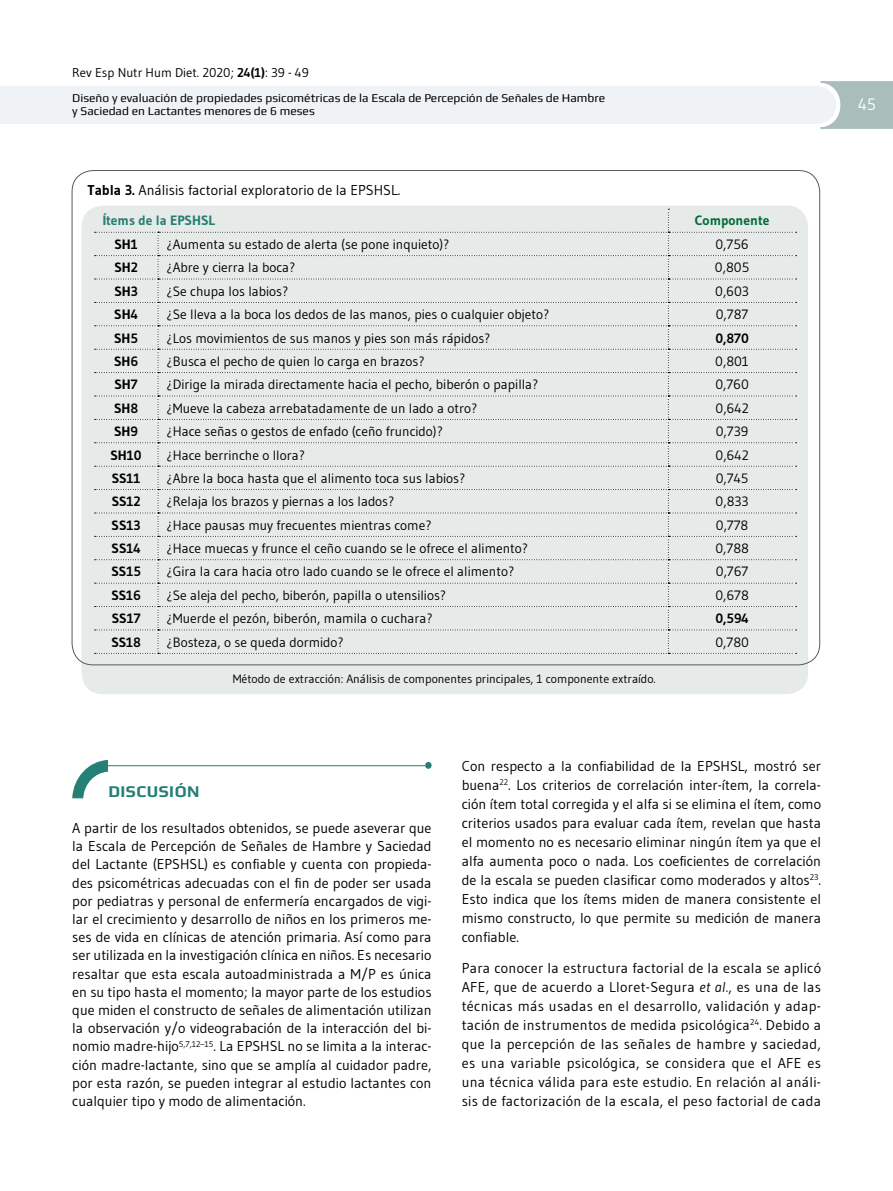
<style>
.page{position:relative;width:893px;height:1191px;background:#fff}
.page>*{position:absolute;margin:0;border:0;box-sizing:border-box;transform-origin:0 0}
.t1{font:700 16.5px "Play";letter-spacing:.03em;color:#247f74}
.t2{font:16.5px "Gudea";color:#fff}
.t3{font:14.25px/18.9px "Gudea";color:#000;text-align:justify}
.t4{font:13.5px "Gudea";color:#000}
.t5{font:700 13.5px "Gudea";color:#000}
.t6{font:700 13.5px "Gudea";color:#247f74}
.t7{font:700 13.5px "Gudea";color:#006d36}
.t8{font:12.75px "Gudea";color:#000}
.t9{font:12px/13.5px "Play";color:#000}
.t10{font:12px "Gudea";color:#000}
.s1{font-weight:700}
.s2{font-style:italic}
</style>
<div class="page">
<svg style="left:0;top:81px;width:893px;height:48px"></svg>
<hr style="left:101px;top:765px;width:325px;height:1px;background:#247f74">
<div style="left:425px;top:762px;width:7px;height:7px;background:#247f74;border-radius:50%"></div>
<svg style="left:72px;top:760px;width:37px;height:39px"></svg>
<div style="left:82px;top:206px;width:726px;height:488px;background:#e6eae9;border-radius:21px"></div>
<svg style="left:95px;top:209px;width:701px;height:445px"></svg>
<p class="t8" style="left:72px;top:65px;width:238px">Rev Esp Nutr Hum Diet. 2020; <span class="s1">24(1)</span>: 39 - 49</p>
<p class="t9" style="left:72px;top:91px;width:534px">Diseño y evaluación de propiedades psicométricas de la Escala de Percepción de Señales de Hambre y Saciedad en Lactantes menores de 6 meses</p>
<p class="t3" style="left:88px;top:180px;width:314px"><span class="s1">Tabla 3.</span> Análisis factorial exploratorio de la EPSHSL.</p>
<p class="t6" style="left:103px;top:212px;width:114px">Ítems de la EPSHSL</p>
<p class="t7" style="left:695px;top:212px;width:76px">Componente</p>
<p class="t5" style="left:114px;top:236px;width:25px">SH1</p>
<p class="t4" style="left:167px;top:236px;width:284px">¿Aumenta su estado de alerta (se pone inquieto)?</p>
<p class="t4" style="left:715px;top:236px;width:35px">0,756</p>
<p class="t5" style="left:114px;top:259px;width:25px">SH2</p>
<p class="t4" style="left:167px;top:259px;width:130px">¿Abre y cierra la boca?</p>
<p class="t4" style="left:715px;top:259px;width:36px">0,805</p>
<p class="t5" style="left:114px;top:283px;width:25px">SH3</p>
<p class="t4" style="left:167px;top:283px;width:123px">¿Se chupa los labios?</p>
<p class="t4" style="left:715px;top:283px;width:35px">0,603</p>
<p class="t5" style="left:114px;top:306px;width:25px">SH4</p>
<p class="t4" style="left:167px;top:306px;width:384px">¿Se lleva a la boca los dedos de las manos, pies o cualquier objeto?</p>
<p class="t4" style="left:716px;top:306px;width:34px">0,787</p>
<p class="t5" style="left:114px;top:329px;width:25px">SH5</p>
<p class="t4" style="left:167px;top:329px;width:325px">¿Los movimientos de sus manos y pies son más rápidos?</p>
<p class="t5" style="left:715px;top:329px;width:35px">0,870</p>
<p class="t5" style="left:114px;top:353px;width:26px">SH6</p>
<p class="t4" style="left:167px;top:353px;width:260px">¿Busca el pecho de quien lo carga en brazos?</p>
<p class="t4" style="left:715px;top:353px;width:35px">0,801</p>
<p class="t5" style="left:115px;top:376px;width:25px">SH7</p>
<p class="t4" style="left:167px;top:376px;width:373px">¿Dirige la mirada directamente hacia el pecho, biberón o papilla?</p>
<p class="t4" style="left:715px;top:376px;width:35px">0,760</p>
<p class="t5" style="left:114px;top:399px;width:26px">SH8</p>
<p class="t4" style="left:167px;top:399px;width:312px">¿Mueve la cabeza arrebatadamente de un lado a otro?</p>
<p class="t4" style="left:715px;top:399px;width:35px">0,642</p>
<p class="t5" style="left:114px;top:423px;width:25px">SH9</p>
<p class="t4" style="left:167px;top:423px;width:278px">¿Hace señas o gestos de enfado (ceño fruncido)?</p>
<p class="t4" style="left:716px;top:423px;width:34px">0,739</p>
<p class="t5" style="left:111px;top:446px;width:33px">SH10</p>
<p class="t4" style="left:167px;top:446px;width:140px">¿Hace berrinche o llora?</p>
<p class="t4" style="left:715px;top:446px;width:35px">0,642</p>
<p class="t5" style="left:112px;top:470px;width:30px">SS11</p>
<p class="t4" style="left:167px;top:470px;width:300px">¿Abre la boca hasta que el alimento toca sus labios?</p>
<p class="t4" style="left:716px;top:470px;width:34px">0,745</p>
<p class="t5" style="left:112px;top:493px;width:30px">SS12</p>
<p class="t4" style="left:167px;top:493px;width:229px">¿Relaja los brazos y piernas a los lados?</p>
<p class="t4" style="left:715px;top:493px;width:35px">0,833</p>
<p class="t5" style="left:112px;top:516px;width:31px">SS13</p>
<p class="t4" style="left:167px;top:516px;width:267px">¿Hace pausas muy frecuentes mientras come?</p>
<p class="t4" style="left:716px;top:516px;width:34px">0,778</p>
<p class="t5" style="left:112px;top:540px;width:31px">SS14</p>
<p class="t4" style="left:167px;top:540px;width:363px">¿Hace muecas y frunce el ceño cuando se le ofrece el alimento?</p>
<p class="t4" style="left:715px;top:540px;width:35px">0,788</p>
<p class="t5" style="left:111px;top:563px;width:31px">SS15</p>
<p class="t4" style="left:167px;top:563px;width:349px">¿Gira la cara hacia otro lado cuando se le ofrece el alimento?</p>
<p class="t4" style="left:716px;top:563px;width:34px">0,767</p>
<p class="t5" style="left:111px;top:587px;width:31px">SS16</p>
<p class="t4" style="left:167px;top:587px;width:281px">¿Se aleja del pecho, biberón, papilla o utensilios?</p>
<p class="t4" style="left:715px;top:587px;width:35px">0,678</p>
<p class="t5" style="left:112px;top:610px;width:30px">SS17</p>
<p class="t4" style="left:167px;top:610px;width:268px">¿Muerde el pezón, biberón, mamila o cuchara?</p>
<p class="t5" style="left:715px;top:610px;width:35px">0,594</p>
<p class="t5" style="left:111px;top:633px;width:31px">SS18</p>
<p class="t4" style="left:167px;top:633px;width:179px">¿Bosteza, o se queda dormido?</p>
<p class="t4" style="left:715px;top:633px;width:35px">0,780</p>
<p class="t10" style="left:233px;top:671px;width:425px">Método de extracción: Análisis de componentes principales, 1 componente extraído.</p>
<p class="t1" style="left:108px;top:781px;width:93px">DISCUSIÓN</p>
<p class="t3" style="left:72px;top:818px;width:361px;line-height:18.1px">A partir de los resultados obtenidos, se puede aseverar que la Escala de Percepción de Señales de Hambre y Saciedad del Lactante (EPSHSL) es confiable y cuenta con propieda&shy;des psicométricas adecuadas con el fin de poder ser usada por pediatras y personal de enfermería encargados de vigi&shy;lar el crecimiento y desarrollo de niños en los primeros me&shy;ses de vida en clínicas de atención primaria. Así como para ser utilizada en la investigación clínica en niños. Es necesario resaltar que esta escala autoadministrada a M/P es única en su tipo hasta el momento; la mayor parte de los estudios que miden el constructo de señales de alimentación utilizan la observación y/o videograbación de la interacción del bi&shy;nomio madre-hijo<sup>5,7,12–15</sup>. La EPSHSL no se limita a la interac&shy;ción madre-lactante, sino que se amplía al cuidador padre, por esta razón, se pueden integrar al estudio lactantes con cualquier tipo y modo de alimentación.</p>
<p class="t3" style="left:462px;top:756px;width:361px">Con respecto a la confiabilidad de la EPSHSL, mostró ser buena<sup>22</sup>. Los criterios de correlación inter-ítem, la correla&shy;ción ítem total corregida y el alfa si se elimina el ítem, como criterios usados para evaluar cada ítem, revelan que hasta el momento no es necesario eliminar ningún ítem ya que el alfa aumenta poco o nada. Los coeficientes de correlación de la escala se pueden clasificar como moderados y altos<sup>23</sup>.<br>Esto indica que los ítems miden de manera consistente el mismo constructo, lo que permite su medición de manera confiable.</p>
<p class="t3" style="left:462px;top:958px;width:361px">Para conocer la estructura factorial de la escala se aplicó AFE, que de acuerdo a Lloret-Segura <span class="s2">et al.</span>, es una de las técnicas más usadas en el desarrollo, validación y adap&shy;tación de instrumentos de medida psicológica<sup>24</sup>. Debido a que la percepción de las señales de hambre y saciedad, es una variable psicológica, se considera que el AFE es una técnica válida para este estudio. En relación al análi&shy;sis de factorización de la escala, el peso factorial de cada</p>
<p class="t2" style="left:858px;top:94px;width:20px">45</p>
</div>
